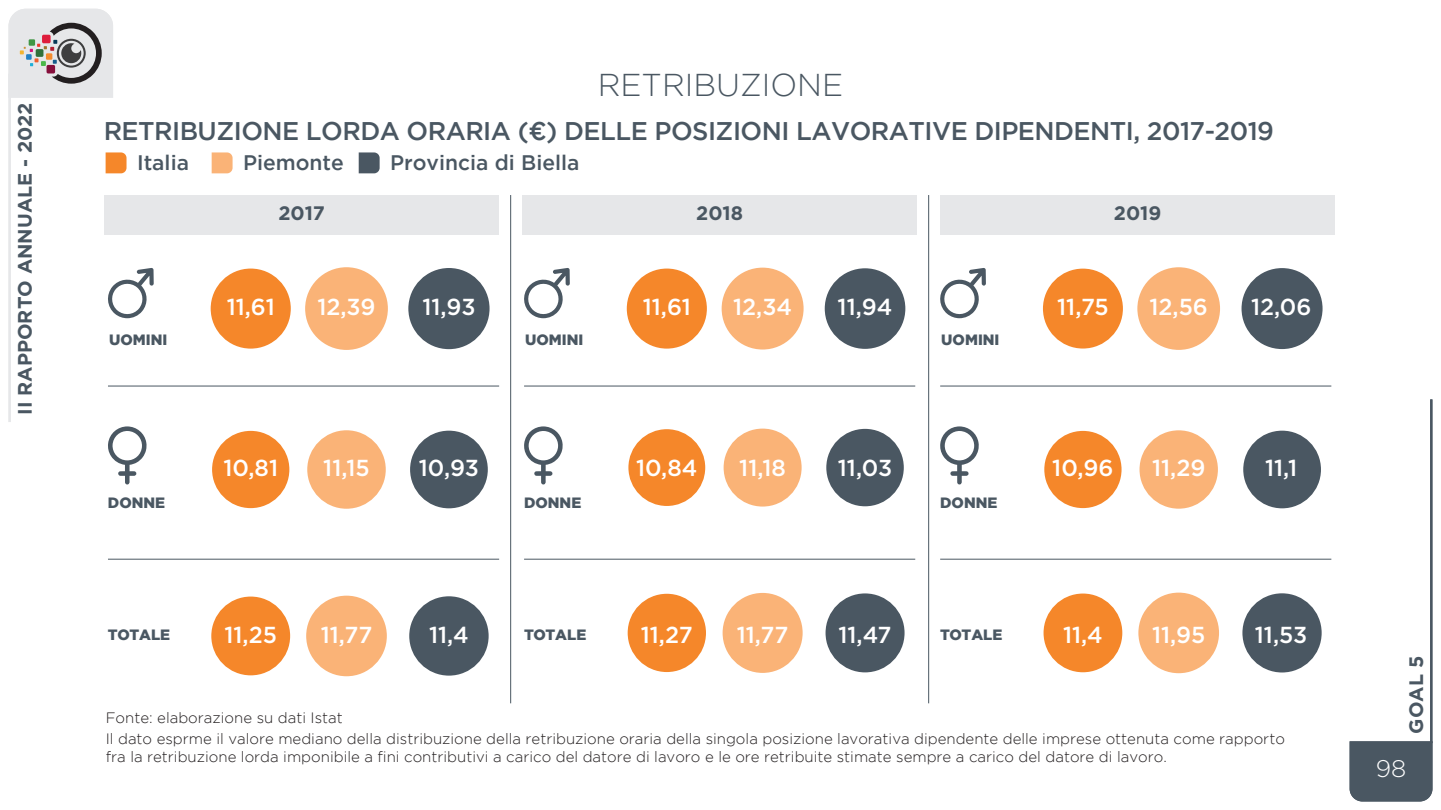
<style>
.page{position:relative;width:1441px;height:810px;background:#fff}
.page>*{position:absolute;margin:0;border:0;box-sizing:border-box;transform-origin:0 0}
.t1{font:300 31.5px "Gotham";color:#4a5762}
.t2{font:500 25.5px "Gotham";letter-spacing:-.02em;color:#4a5762}
.t3{font:300 24px "Gotham";color:#fff}
.t4{font:500 23.1px "Gotham";color:#fff}
.t5{font:500 21px "Gotham";color:#4a5762}
.t6{font:700 19.5px "Gotham";color:#4a5762}
.t7{font:300 15px/21.1px "Gotham";color:#231f20}
.t8{font:900 14.85px "Gotham";color:#4a5762}
</style>
<div class="page">
<div style="left:1043px;top:594px;width:79px;height:78px;background:#f5872a;border-radius:39px"></div>
<div style="left:1138px;top:593px;width:80px;height:80px;background:#fab377;border-radius:40px"></div>
<div style="left:1242px;top:593px;width:79px;height:80px;background:#4a5762;border-radius:40px"></div>
<div style="left:1044px;top:431px;width:77px;height:77px;background:#f5872a;border-radius:39px"></div>
<div style="left:1139px;top:430px;width:78px;height:79px;background:#fab377;border-radius:39px"></div>
<div style="left:1243px;top:431px;width:77px;height:77px;background:#4a5762;border-radius:39px"></div>
<div style="left:1042px;top:269px;width:80px;height:80px;background:#f5872a;border-radius:40px"></div>
<div style="left:1137px;top:267px;width:82px;height:83px;background:#fab377;border-radius:41px"></div>
<div style="left:1241px;top:268px;width:81px;height:81px;background:#4a5762;border-radius:40px"></div>
<div style="left:721px;top:268px;width:82px;height:82px;background:#fab377;border-radius:41px"></div>
<div style="left:824px;top:268px;width:81px;height:81px;background:#4a5762;border-radius:40px"></div>
<div style="left:628px;top:429px;width:77px;height:77px;background:#f5872a;border-radius:38px"></div>
<div style="left:723px;top:429px;width:78px;height:78px;background:#fab377;border-radius:39px"></div>
<div style="left:826px;top:429px;width:77px;height:77px;background:#4a5762;border-radius:39px"></div>
<div style="left:627px;top:594px;width:79px;height:78px;background:#f5872a;border-radius:39px"></div>
<div style="left:722px;top:593px;width:80px;height:80px;background:#fab377;border-radius:40px"></div>
<div style="left:1349px;top:741px;width:83px;height:60px;background:#4a5762"></div>
<svg style="left:9px;top:9px;width:104px;height:89px"></svg>
<hr style="left:9px;top:74px;width:2px;height:348px;background:#e6e7e9">
<hr style="left:1429px;top:399px;width:3px;height:344px;background:#4a5762">
<svg style="left:106px;top:152px;width:20px;height:21px"></svg>
<svg style="left:212px;top:152px;width:20px;height:21px"></svg>
<svg style="left:359px;top:152px;width:20px;height:21px"></svg>
<hr style="left:510px;top:195px;width:1px;height:508px;background:#4a5762">
<hr style="left:928px;top:195px;width:1px;height:508px;background:#4a5762">
<div style="left:104px;top:195px;width:395px;height:40px;background:#e6e7e9"></div>
<div style="left:522px;top:195px;width:395px;height:40px;background:#e6e7e9"></div>
<div style="left:940px;top:195px;width:394px;height:40px;background:#e6e7e9"></div>
<svg style="left:108px;top:426px;width:39px;height:58px"></svg>
<svg style="left:108px;top:268px;width:46px;height:50px"></svg>
<hr style="left:108px;top:386px;width:391px;height:1px;background:#4a5762">
<hr style="left:108px;top:559px;width:391px;height:1px;background:#4a5762">
<div style="left:211px;top:269px;width:80px;height:80px;background:#f5872a;border-radius:40px"></div>
<div style="left:305px;top:267px;width:83px;height:83px;background:#fab377;border-radius:41px"></div>
<div style="left:408px;top:268px;width:81px;height:81px;background:#4a5762;border-radius:41px"></div>
<div style="left:212px;top:431px;width:77px;height:77px;background:#f5872a;border-radius:39px"></div>
<div style="left:307px;top:430px;width:79px;height:79px;background:#fab377;border-radius:39px"></div>
<div style="left:410px;top:431px;width:78px;height:77px;background:#4a5762;border-radius:39px"></div>
<div style="left:211px;top:597px;width:79px;height:78px;background:#f5872a;border-radius:39px"></div>
<div style="left:306px;top:596px;width:81px;height:80px;background:#fab377;border-radius:40px"></div>
<div style="left:409px;top:596px;width:79px;height:80px;background:#4a5762;border-radius:40px"></div>
<svg style="left:524px;top:426px;width:38px;height:58px"></svg>
<svg style="left:524px;top:268px;width:45px;height:50px"></svg>
<hr style="left:524px;top:386px;width:391px;height:1px;background:#4a5762">
<hr style="left:524px;top:559px;width:391px;height:1px;background:#4a5762">
<div style="left:626px;top:269px;width:80px;height:80px;background:#f5872a;border-radius:40px"></div>
<div style="left:825px;top:593px;width:79px;height:79px;background:#4a5762;border-radius:50%"></div>
<svg style="left:940px;top:426px;width:38px;height:58px"></svg>
<svg style="left:940px;top:268px;width:45px;height:50px"></svg>
<hr style="left:940px;top:386px;width:391px;height:1px;background:#4a5762">
<hr style="left:940px;top:559px;width:391px;height:1px;background:#4a5762">
<h3 class="t6" style="left:12px;top:415px;width:314px;rotate:-90deg">II RAPPORTO ANNUALE - 2022</h3>
<h1 class="t1" style="left:597px;top:65px;width:247px">RETRIBUZIONE</h1>
<h2 class="t2" style="left:104px;top:114px;width:1171px">RETRIBUZIONE LORDA ORARIA (€) DELLE POSIZIONI LAVORATIVE DIPENDENTI, 2017-2019</h2>
<h3 class="t5" style="left:137px;top:149px;width:53px">Italia</h3>
<h3 class="t5" style="left:243px;top:149px;width:102px">Piemonte</h3>
<h3 class="t5" style="left:390px;top:149px;width:191px">Provincia di Biella</h3>
<h3 class="t6" style="left:278px;top:200px;width:48px">2017</h3>
<h3 class="t6" style="left:696px;top:200px;width:48px">2018</h3>
<h3 class="t6" style="left:1113px;top:200px;width:49px">2019</h3>
<h3 class="t4" style="left:227px;top:292px;width:50px">11,61</h3>
<h3 class="t4" style="left:317px;top:292px;width:60px">12,39</h3>
<h3 class="t4" style="left:422px;top:292px;width:55px">11,93</h3>
<h3 class="t4" style="left:642px;top:292px;width:50px">11,61</h3>
<h3 class="t4" style="left:733px;top:292px;width:60px">12,34</h3>
<h3 class="t4" style="left:837px;top:292px;width:56px">11,94</h3>
<h3 class="t4" style="left:1057px;top:292px;width:53px">11,75</h3>
<h3 class="t4" style="left:1149px;top:292px;width:60px">12,56</h3>
<h3 class="t4" style="left:1250px;top:292px;width:62px">12,06</h3>
<p class="t8" style="left:109px;top:329px;width:60px">UOMINI</p>
<p class="t8" style="left:525px;top:329px;width:60px">UOMINI</p>
<p class="t8" style="left:941px;top:329px;width:60px">UOMINI</p>
<h3 class="t4" style="left:223px;top:453px;width:56px">10,81</h3>
<h3 class="t4" style="left:323px;top:453px;width:48px">11,15</h3>
<h3 class="t4" style="left:419px;top:453px;width:62px">10,93</h3>
<h3 class="t4" style="left:636px;top:453px;width:63px">10,84</h3>
<h3 class="t4" style="left:739px;top:453px;width:48px">11,18</h3>
<h3 class="t4" style="left:837px;top:453px;width:56px">11,03</h3>
<h3 class="t4" style="left:1052px;top:453px;width:63px">10,96</h3>
<h3 class="t4" style="left:1151px;top:453px;width:55px">11,29</h3>
<h3 class="t4" style="left:1264px;top:453px;width:34px">11,1</h3>
<p class="t8" style="left:108px;top:492px;width:59px">DONNE</p>
<p class="t8" style="left:524px;top:492px;width:59px">DONNE</p>
<p class="t8" style="left:940px;top:492px;width:59px">DONNE</p>
<p class="t8" style="left:108px;top:624px;width:64px">TOTALE</p>
<h3 class="t4" style="left:224px;top:619px;width:54px">11,25</h3>
<h3 class="t4" style="left:320px;top:619px;width:53px">11,77</h3>
<h3 class="t4" style="left:429px;top:619px;width:41px">11,4</h3>
<p class="t8" style="left:524px;top:624px;width:64px">TOTALE</p>
<h3 class="t4" style="left:640px;top:619px;width:54px">11,27</h3>
<h3 class="t4" style="left:736px;top:619px;width:53px">11,77</h3>
<h3 class="t4" style="left:838px;top:619px;width:55px">11,47</h3>
<p class="t8" style="left:940px;top:624px;width:64px">TOTALE</p>
<h3 class="t4" style="left:1062px;top:619px;width:41px">11,4</h3>
<h3 class="t4" style="left:1151px;top:619px;width:55px">11,95</h3>
<h3 class="t4" style="left:1254px;top:619px;width:54px">11,53</h3>
<p class="t7" style="left:106px;top:706px;width:1180px">Fonte: elaborazione su dati Istat<br>Il dato esprme il valore mediano della distribuzione della retribuzione oraria della singola posizione lavorativa dipendente delle imprese ottenuta come rapporto</p>
<p class="t7" style="left:106px;top:746px;width:1062px">fra la retribuzione lorda imponibile a fini contributivi a carico del datore di lavoro e le ore retribuite stimate sempre a carico del datore di lavoro.</p>
<h3 class="t6" style="left:1402px;top:734px;width:79px;rotate:-90deg">GOAL 5</h3>
<h3 class="t3" style="left:1375px;top:753px;width:32px">02</h3>
<h3 class="t3" style="left:1375px;top:753px;width:32px">98</h3>
</div>
